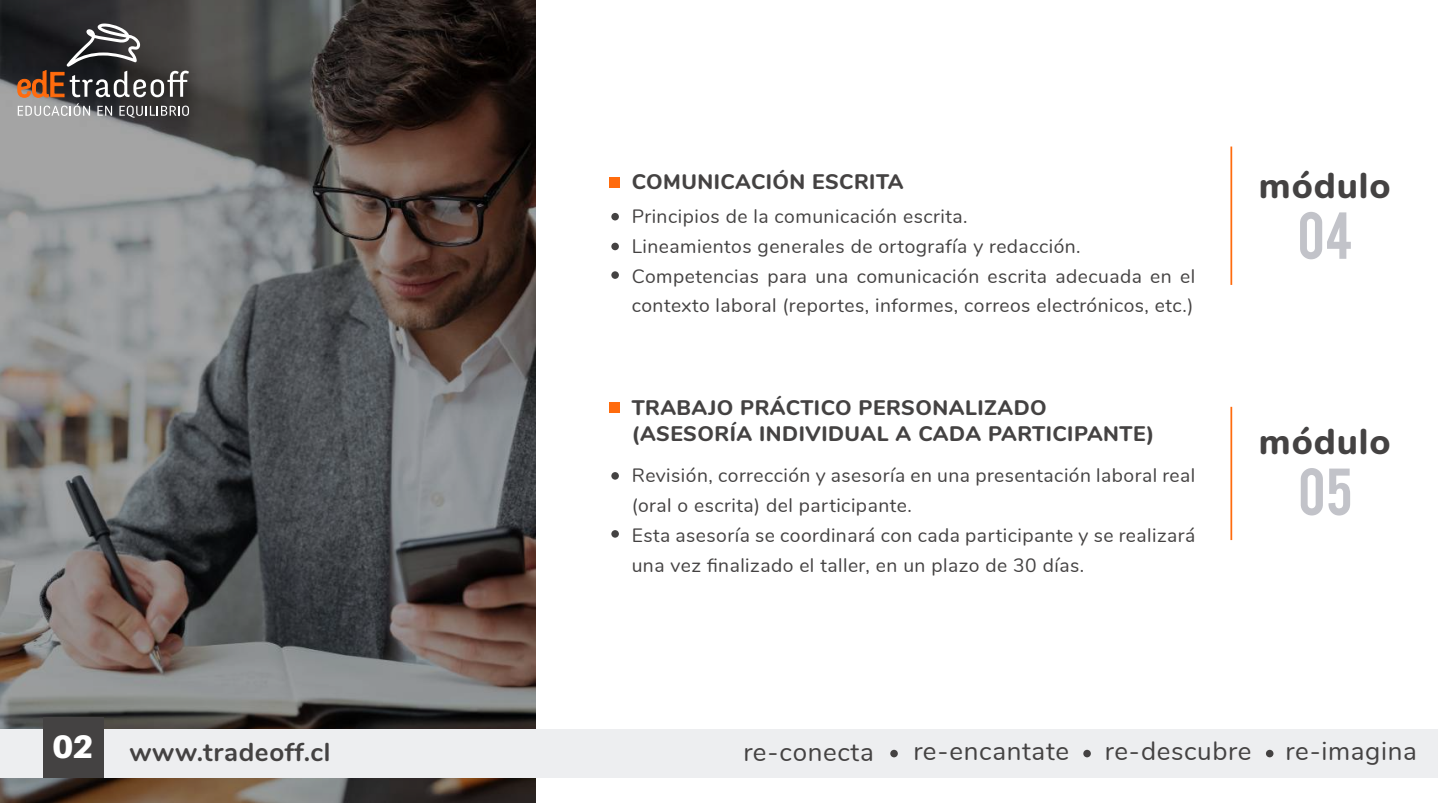
<style>
.page{position:relative;width:1438px;height:803px;background:#fff}
.page>*{position:absolute;margin:0;border:0;box-sizing:border-box;transform-origin:0 0}
.t1{font:51.98px "Bebas";color:#c2c3c9}
.t2{font:800 36.05px "Nunito";letter-spacing:.025em;color:#444242}
.t3{font:900 32.55px "Aileron";color:#fff}
.t4{font:25.9px "Nunito";letter-spacing:.025em;color:#444242}
.t5{font:700 25.9px "Nunito";letter-spacing:.025em;color:#444242}
.t6{font:800 21px/25.2px "Nunito";letter-spacing:.025em;color:#444242}
.t7{font:19.25px/29.8px "Nunito";letter-spacing:.025em;color:#444242}
</style>
<div class="page">
<svg style="left:0;top:0;width:535px;height:802px;background:#625e5d"></svg>
<svg style="left:17px;top:24px;width:172px;height:94px;background:#585250"></svg>
<div style="left:1px;top:729px;width:1436px;height:48px;background:#edeef0"></div>
<div style="left:890px;top:749px;width:7px;height:8px;background:#444242;border-radius:50%"></div>
<div style="left:611px;top:530px;width:8px;height:7px;background:#444242;border-radius:50%"></div>
<div style="left:611px;top:472px;width:8px;height:7px;background:#444242;border-radius:50%"></div>
<div style="left:611px;top:242px;width:8px;height:8px;background:#444242;border-radius:50%"></div>
<div style="left:611px;top:271px;width:8px;height:8px;background:#444242;border-radius:50%"></div>
<div style="left:611px;top:213px;width:8px;height:7px;background:#444242;border-radius:50%"></div>
<div style="left:1083px;top:749px;width:7px;height:8px;background:#444242;border-radius:50%"></div>
<svg style="left:1265px;top:749px;width:8px;height:8px"></svg>
<div style="left:43px;top:716px;width:60px;height:61px;background:#444242"></div>
<div style="left:609px;top:177px;width:11px;height:11px;background:#ff6b0d"></div>
<div style="left:609px;top:402px;width:11px;height:11px;background:#ff6b0d"></div>
<hr style="left:1230px;top:146px;width:1px;height:139px;background:#ff6b0d">
<hr style="left:1230px;top:406px;width:1px;height:134px;background:#ff6b0d">
<p class="t6" style="left:631px;top:168px;width:273px">COMUNICACIÓN ESCRITA</p>
<h2 class="t2" style="left:1258px;top:159px;width:133px">módulo</h2>
<p class="t7" style="left:631px;top:200px;width:565px">Principios de la comunicación escrita.<br>Lineamientos generales de ortografía y redacción.<br>Competencias para una comunicación escrita adecuada en el contexto laboral (reportes, informes, correos electrónicos, etc.)</p>
<p class="t6" style="left:631px;top:394px;width:524px">TRABAJO PRÁCTICO PERSONALIZADO (ASESORÍA INDIVIDUAL A CADA PARTICIPANTE)</p>
<p class="t7" style="left:631px;top:459px;width:565px">Revisión, corrección y asesoría en una presentación laboral real (oral o escrita) del participante.<br>Esta asesoría se coordinará con cada participante y se realizará una vez finalizado el taller, en un plazo de 30 días.</p>
<h1 class="t1" style="left:1297px;top:198px;width:57px">04</h1>
<h2 class="t2" style="left:1258px;top:415px;width:133px">módulo</h2>
<h1 class="t1" style="left:1298px;top:454px;width:56px">05</h1>
<h3 class="t3" style="left:52px;top:727px;width:43px">02</h3>
<h3 class="t4" style="left:743px;top:732px;width:132px">re-conecta</h3>
<h3 class="t4" style="left:913px;top:731px;width:157px">re-encantate</h3>
<h3 class="t4" style="left:1104px;top:731px;width:148px">re-descubre</h3>
<h3 class="t4" style="left:1285px;top:732px;width:133px">re-imagina</h3>
<h3 class="t5" style="left:129px;top:732px;width:202px">www.tradeoff.cl</h3>
</div>
